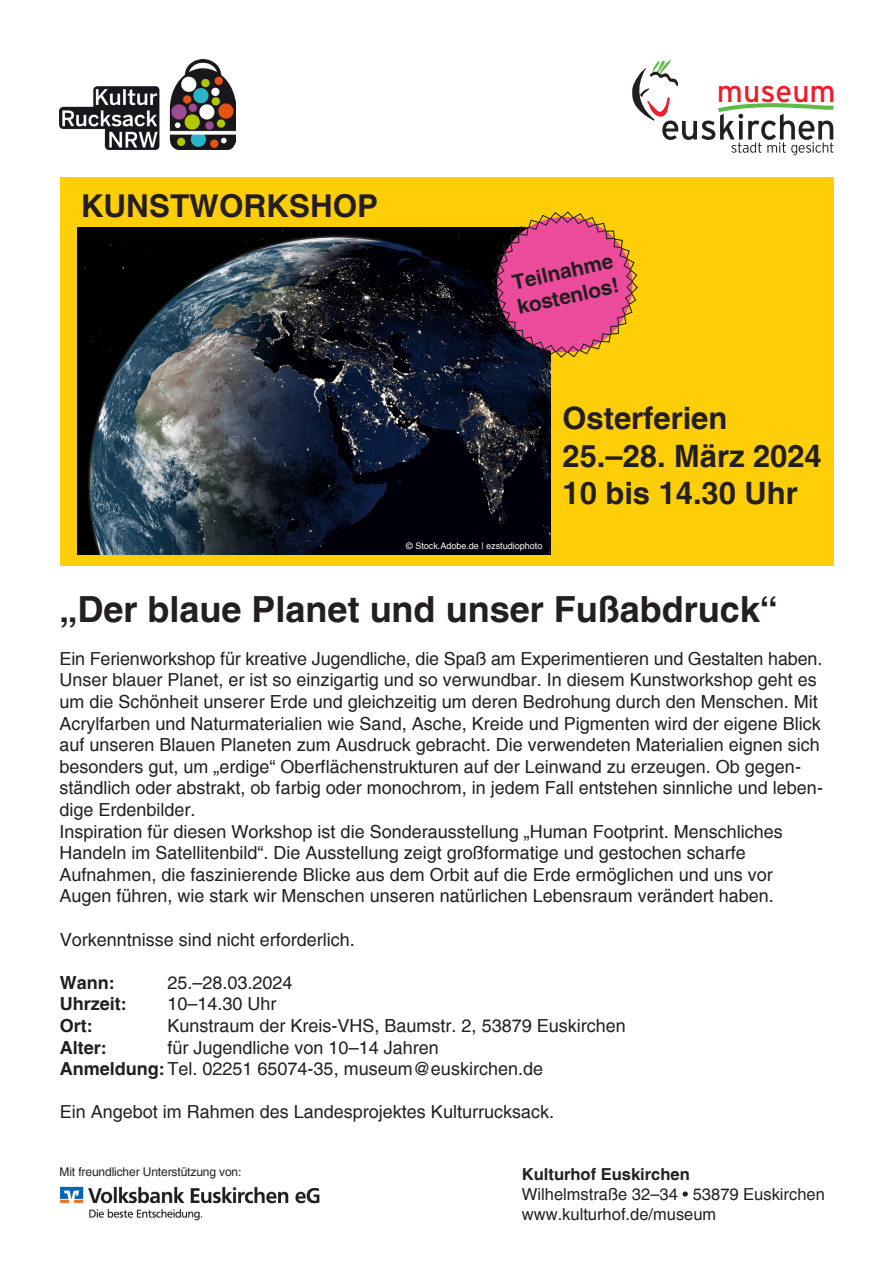
<style>
.page{position:relative;width:893px;height:1263px;background:#fff}
.page>*{position:absolute;margin:0;border:0;box-sizing:border-box;transform-origin:0 0}
.t1{font:700 36px "Helvetica";color:#231f20}
.t2{font:700 31.5px "Helvetica";color:#231f20}
.t3{font:700 30.9px/37px "Helvetica";color:#231f20}
.t4{font:30.45px "Interstate";color:#ee1c28}
.t5{font:700 20.7px/24.8px "Helvetica";color:#231f20}
.t6{font:18px/21.6px "Helvetica";color:#231f20}
.t7{font:700 18px "Helvetica";color:#231f20}
.t8{font:16.5px/19.8px "Helvetica";color:#231f20}
.t9{font:700 16.5px "Helvetica";color:#231f20}
.t10{font:12px "Helvetica";letter-spacing:-.01em;color:#231f20}
.t11{font:9px "Helvetica";color:#fff}
.s1{font-weight:700}
</style>
<div class="page">
<svg style="left:632px;top:60px;width:202px;height:95px"></svg>
<img style="left:60px;top:60px;width:175px;height:90px">
<div style="left:60px;top:178px;width:773px;height:388px;background:#fece08"></div>
<img style="left:60px;top:1186px;width:260px;height:34px">
<img style="left:77px;top:227px;width:474px;height:328px">
<svg style="left:490px;top:211px;width:148px;height:148px"></svg>
<h2 class="t2" style="left:81px;top:187px;width:299px">KUNSTWORKSHOP</h2>
<p class="t5" style="left:510px;top:270px;width:105px;rotate:-12deg">Teilnahme kostenlos!</p>
<h3 class="t4" style="left:717px;top:74px;width:120px">museum</h3>
<p class="t11" style="left:406px;top:541px;width:138px">© Stock.Adobe.de | ezstudiophoto</p>
<h3 class="t3" style="left:563px;top:400px;width:261px">Osterferien<br>25.–28. März 2024<br>10 bis 14.30 Uhr</h3>
<h1 class="t1" style="left:60px;top:587px;width:720px">„Der blaue Planet und unser Fußabdruck“</h1>
<p class="t6" style="left:60px;top:648px;width:765px">Ein Ferienworkshop für kreative Jugendliche, die Spaß am Experimentieren und Gestalten haben.<br>Unser blauer Planet, er ist so einzigartig und so verwundbar. In diesem Kunstworkshop geht es um die Schönheit unserer Erde und gleichzeitig um deren Bedrohung durch den Menschen. Mit Acrylfarben und Naturmaterialien wie Sand, Asche, Kreide und Pigmenten wird der eigene Blick auf unseren Blauen Planeten zum Ausdruck gebracht. Die verwendeten Materialien eignen sich besonders gut, um „erdige“ Oberflächenstrukturen auf der Leinwand zu erzeugen. Ob gegen&shy;ständlich oder abstrakt, ob farbig oder monochrom, in jedem Fall entstehen sinnliche und leben&shy;dige Erdenbilder.<br>Inspiration für diesen Workshop ist die Sonderausstellung „Human Footprint. Menschliches Handeln im Satellitenbild“. Die Ausstellung zeigt großformatige und gestochen scharfe Aufnahmen, die faszinierende Blicke aus dem Orbit auf die Erde ermöglichen und uns vor Augen führen, wie stark wir Menschen unseren natürlichen Lebensraum verändert haben.</p>
<p class="t6" style="left:60px;top:929px;width:297px">Vorkenntnisse sind nicht erforderlich.</p>
<p class="t7" style="left:60px;top:971px;width:56px">Wann:</p>
<p class="t6" style="left:168px;top:972px;width:127px">25.–28.03.2024</p>
<p class="t7" style="left:60px;top:993px;width:68px">Uhrzeit:</p>
<p class="t6" style="left:168px;top:993px;width:111px">10–14.30 Uhr</p>
<p class="t7" style="left:60px;top:1014px;width:34px">Ort:</p>
<p class="t6" style="left:168px;top:1015px;width:460px">Kunstraum der Kreis-VHS, Baumstr. 2, 53879 Euskirchen</p>
<p class="t7" style="left:60px;top:1036px;width:48px">Alter:</p>
<p class="t6" style="left:60px;top:1037px;width:485px;text-align:center">für Jugendliche von 10–14 Jahren<br><span class="s1">Anmeldung:</span> Tel. 02251 65074-35, museum@euskirchen.de</p>
<p class="t6" style="left:60px;top:1101px;width:496px">Ein Angebot im Rahmen des Landesprojektes Kulturrucksack.</p>
<p class="t10" style="left:60px;top:1165px;width:183px">Mit freundlicher Unterstützung von:</p>
<p class="t9" style="left:522px;top:1164px;width:169px">Kulturhof Euskirchen</p>
<p class="t8" style="left:522px;top:1184px;width:304px">Wilhelmstraße 32–34 • 53879 Euskirchen www.kulturhof.de/museum</p>
</div>
